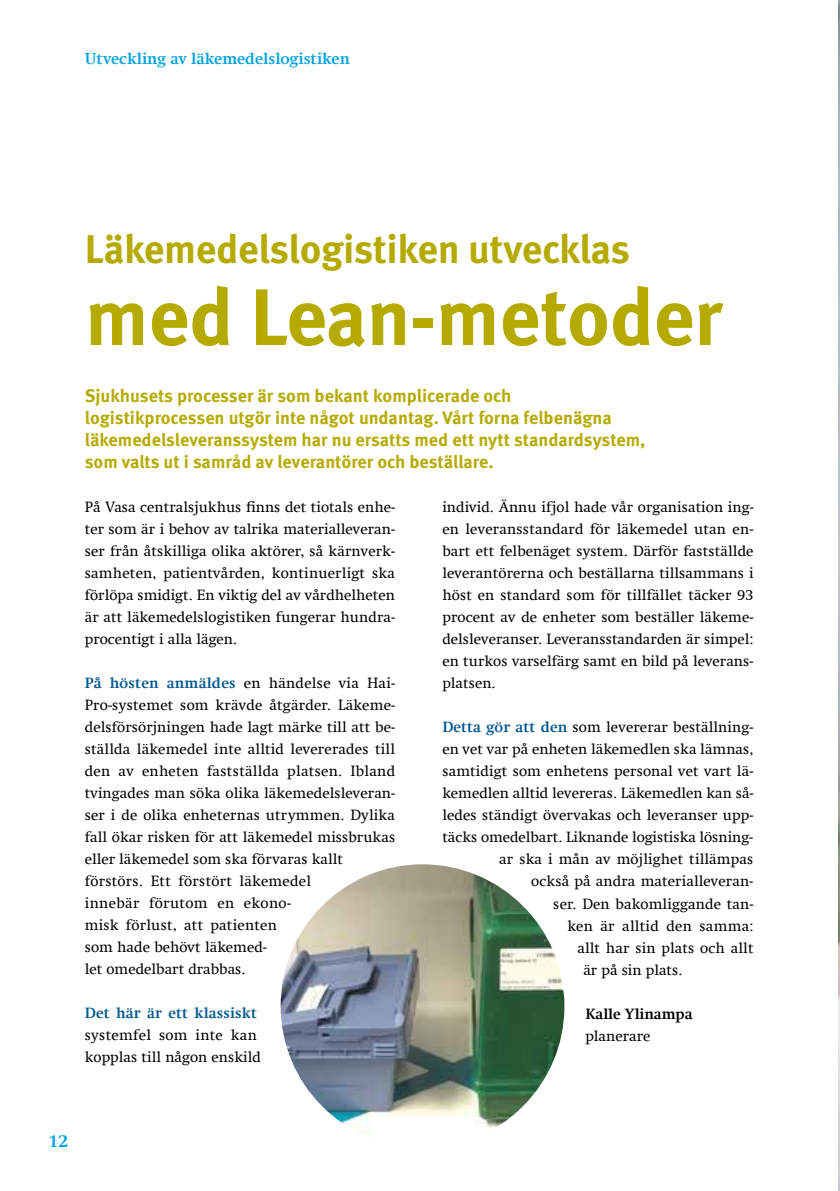
<style>
.page{position:relative;width:840px;height:1191px;background:#fff}
.page>*{position:absolute;margin:0;border:0;box-sizing:border-box;transform-origin:0 0}
.t1{font:700 80px "Meta Pro";letter-spacing:-.01em;color:#b5ab00}
.t2{font:700 40px "Meta Pro";letter-spacing:-.01em;color:#b5ab00}
.t3{font:700 18px/22px "Meta Pro";color:#b5ab00}
.t4{font:700 18px "Swift Com";color:#00a3e2}
.t5{font:700 16px "Swift Com";color:#00a3e2}
.t6{font:15px/22px "Swift Com";letter-spacing:.005em;color:#000;text-align:justify}
.t7{font:700 15px "Swift Com";letter-spacing:.01em;color:#00588e}
.t8{font:700 15px "Swift Com";color:#000}
.s1{font-weight:700;color:#00588e}
</style>
<div class="page">
<img style="left:838px;top:0;width:1px;height:1191px">
<img style="left:280px;top:864px;width:284px;height:283px;border-radius:142px">
<p class="t5" style="left:85px;top:49px;width:266px">Utveckling av läkemedelslogistiken</p>
<h2 class="t2" style="left:85px;top:224px;width:546px">Läkemedelslogistiken utvecklas</h2>
<h1 class="t1" style="left:85px;top:266px;width:638px">med Lean-metoder</h1>
<p class="t3" style="left:85px;top:385px;width:562px">Sjukhusets processer är som bekant komplicerade och logistikprocessen utgör inte något undantag. Vårt forna felbenägna läkemedelsleveranssystem har nu ersatts med ett nytt standardsystem, som valts ut i samråd av leverantörer och beställare.</p>
<p class="t6" style="left:85px;top:496px;width:312px">På Vasa centralsjukhus finns det tiotals enhe&shy;ter som är i behov av talrika materialleveran&shy;ser från åtskilliga olika aktörer, så kärnverk&shy;samheten, patientvården, kontinuerligt ska förlöpa smidigt. En viktig del av vårdhelheten är att läkemedelslogistiken fungerar hundra&shy;procentigt i alla lägen.</p>
<p class="t6" style="left:85px;top:672px;width:312px;text-align:left"><span class="s1">På hösten anmäldes</span> en händelse via Hai-Pro-systemet som krävde åtgärder. Läkeme&shy;delsförsörjningen hade lagt märke till att be&shy;ställda läkemedel inte alltid levererades till den av enheten fastställda platsen. Ibland tvingades man söka olika läkemedelsleveran&shy;ser i de olika enheternas utrymmen. Dylika fall ökar risken för att läkemedel missbrukas eller läkemedel som ska förvaras kallt förstörs. Ett förstört läkemedel<br>innebär förutom en ekono-<br>misk förlust, att patienten<br>som hade behövt läkemed-<br>let omedelbart drabbas.</p>
<p class="t7" style="left:85px;top:1004px;width:174px">Det här är ett klassiskt</p>
<p class="t6" style="left:85px;top:1024px;width:177px">systemfel som inte kan kopplas till någon enskild</p>
<p class="t6" style="left:442px;top:496px;width:313px">individ. Ännu ifjol hade vår organisation ing&shy;en leveransstandard för läkemedel utan en&shy;bart ett felbenäget system. Därför fastställde leverantörerna och beställarna tillsammans i höst en standard som för tillfället täcker 93 procent av de enheter som beställer läkeme&shy;delsleveranser. Leveransstandarden är simpel: en turkos varselfärg samt en bild på leverans&shy;platsen.</p>
<p class="t6" style="left:442px;top:716px;width:312px"><span class="s1">Detta gör att den</span> som levererar beställning-</p>
<p class="t6" style="left:442px;top:738px;width:312px">en vet var på enheten läkemedlen ska lämnas,</p>
<p class="t6" style="left:442px;top:760px;width:312px">samtidigt som enhetens personal vet vart lä-</p>
<p class="t6" style="left:442px;top:782px;width:312px">kemedlen alltid levereras. Läkemedlen kan så-</p>
<p class="t6" style="left:442px;top:804px;width:312px">ledes ständigt övervakas och leveranser upp-</p>
<p class="t6" style="left:442px;top:826px;width:312px">täcks omedelbart. Liknande logistiska lösning-</p>
<p class="t6" style="left:499px;top:848px;width:255px">ar ska i mån av möjlighet tillämpas</p>
<p class="t6" style="left:531px;top:870px;width:223px">också på andra materialleveran-</p>
<p class="t6" style="left:553px;top:892px;width:201px">ser. Den bakomliggande tan-</p>
<p class="t6" style="left:567px;top:914px;width:188px">ken är alltid den samma:</p>
<p class="t6" style="left:577px;top:936px;width:178px">allt har sin plats och allt</p>
<p class="t6" style="left:583px;top:958px;width:101px">är på sin plats.</p>
<p class="t8" style="left:585px;top:1004px;width:109px">Kalle Ylinampa</p>
<p class="t6" style="left:585px;top:1024px;width:67px">planerare</p>
<p class="t4" style="left:49px;top:1130px;width:21px">12</p>
</div>
